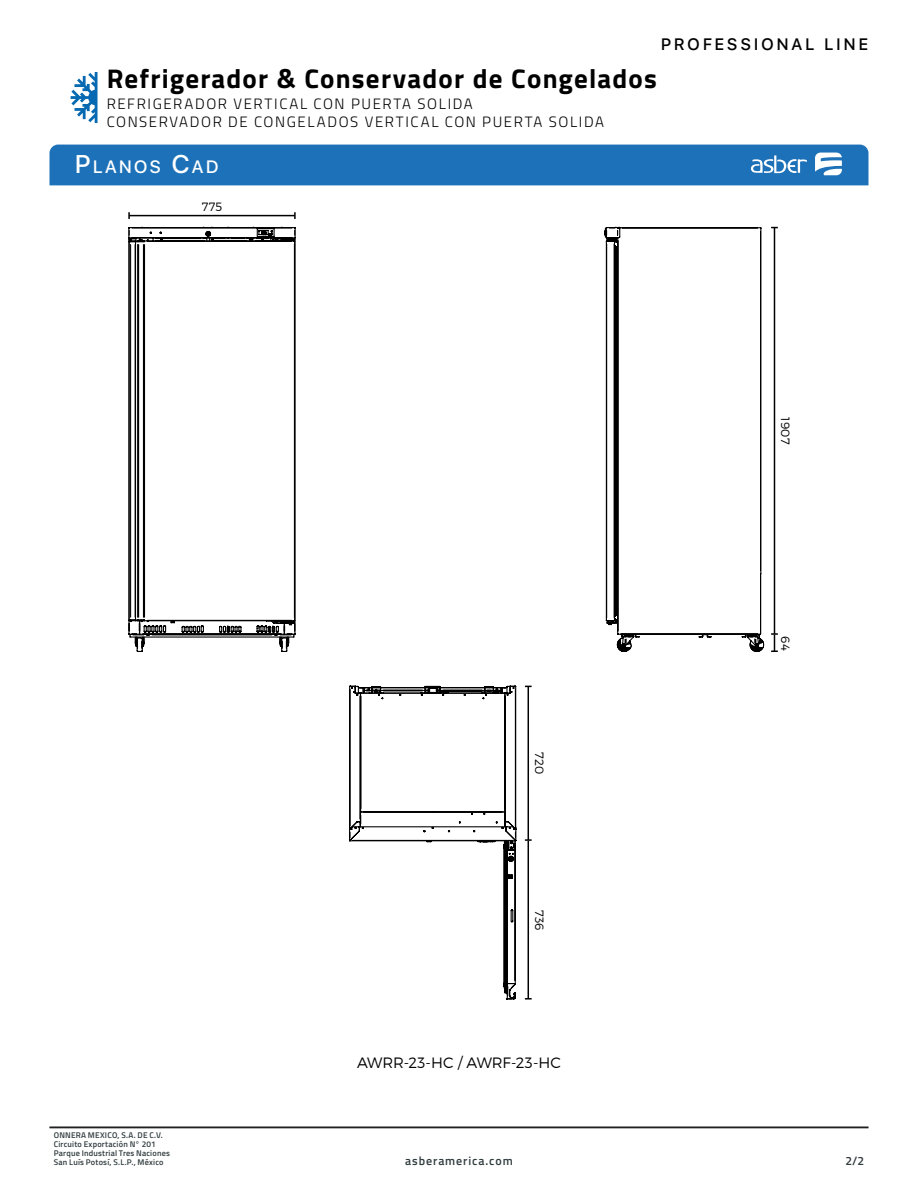
<style>
.page{position:relative;width:918px;height:1188px;background:#fff}
.page>*{position:absolute;margin:0;border:0;box-sizing:border-box;transform-origin:0 0}
.t1{font:700 27px "Titillium";letter-spacing:.045em;color:#000}
.t2{font:500 17.85px "SFUI Display";letter-spacing:.14em;color:#fff}
.t3{font:500 16.5px "SFUI Text";letter-spacing:.155em;color:#000}
.t4{font:300 15px/18px "Titillium";letter-spacing:.105em;color:#000}
.t5{font:300 15px "Montserrat";color:#000}
.t6{font:600 12px "Titillium";letter-spacing:.075em;color:#303b3e}
.t7{font:300 12px "Montserrat";letter-spacing:.015em;color:#000}
.t8{font:600 8.25px/9px "Titillium";letter-spacing:.025em;color:#303b3e}
.s1{font-size:25.5px}
</style>
<div class="page">
<div style="left:49px;top:145px;width:819px;height:40px;background:#1d71b8"></div>
<svg style="left:71px;top:72px;width:27px;height:51px"></svg>
<hr style="left:49px;top:1127px;width:820px;height:1px;background:#000">
<hr style="left:49px;top:1128px;width:820px;height:1px;background:#000">
<svg style="left:128px;top:226px;width:168px;height:412px"></svg>
<svg style="left:134px;top:237px;width:162px;height:415px"></svg>
<svg style="left:128px;top:619px;width:38px;height:18px"></svg>
<svg style="left:249px;top:230px;width:36px;height:12px"></svg>
<svg style="left:640px;top:240px;width:125px;height:412px"></svg>
<svg style="left:605px;top:227px;width:35px;height:425px"></svg>
<hr style="left:129px;top:215px;width:166px;height:1px;background:#000">
<svg style="left:128px;top:212px;width:2px;height:7px"></svg>
<svg style="left:294px;top:212px;width:2px;height:7px"></svg>
<hr style="left:774px;top:228px;width:1px;height:406px;background:#000">
<svg style="left:771px;top:633px;width:7px;height:19px"></svg>
<svg style="left:349px;top:685px;width:168px;height:315px"></svg>
<hr style="left:528px;top:686px;width:1px;height:154px;background:#000">
<svg style="left:525px;top:839px;width:7px;height:2px"></svg>
<hr style="left:528px;top:841px;width:1px;height:158px;background:#000">
<svg style="left:525px;top:998px;width:7px;height:2px"></svg>
<h3 class="t3" style="left:661px;top:32px;width:209px">PROFESSIONAL LINE</h3>
<h1 class="t1" style="left:107px;top:58px;width:552px">Refrigerador &amp; Conservador de Congelados</h1>
<h3 class="t4" style="left:107px;top:94px;width:499px">REFRIGERADOR VERTICAL CON PUERTA SOLIDA<br>CONSERVADOR DE CONGELADOS VERTICAL CON PUERTA SOLIDA</h3>
<h2 class="t2" style="left:75px;top:155px;width:145px"><span class="s1">P</span>LANOS <span class="s1">C</span>AD</h2>
<h3 class="t7" style="left:202px;top:199px;width:22px">775</h3>
<p class="t8" style="left:54px;top:1130px;width:118px">ONNERA MEXICO, S.A. DE C.V.<br>Circuito Exportación N° 201<br>Parque Industrial Tres Naciones<br>San Luís Potosí, S.L.P., México</p>
<h3 class="t7" style="left:547px;top:752px;width:23px;rotate:90deg">720</h3>
<h3 class="t7" style="left:547px;top:910px;width:22px;rotate:90deg">736</h3>
<h3 class="t5" style="left:357px;top:1054px;width:205px">AWRR-23-HC / AWRF-23-HC</h3>
<h3 class="t6" style="left:405px;top:1152px;width:109px">asberamerica.com</h3>
<h3 class="t7" style="left:793px;top:417px;width:28px;rotate:90deg">1907</h3>
<h3 class="t7" style="left:793px;top:636px;width:16px;rotate:90deg">64</h3>
<h3 class="t6" style="left:845px;top:1152px;width:20px">2/2</h3>
</div>
